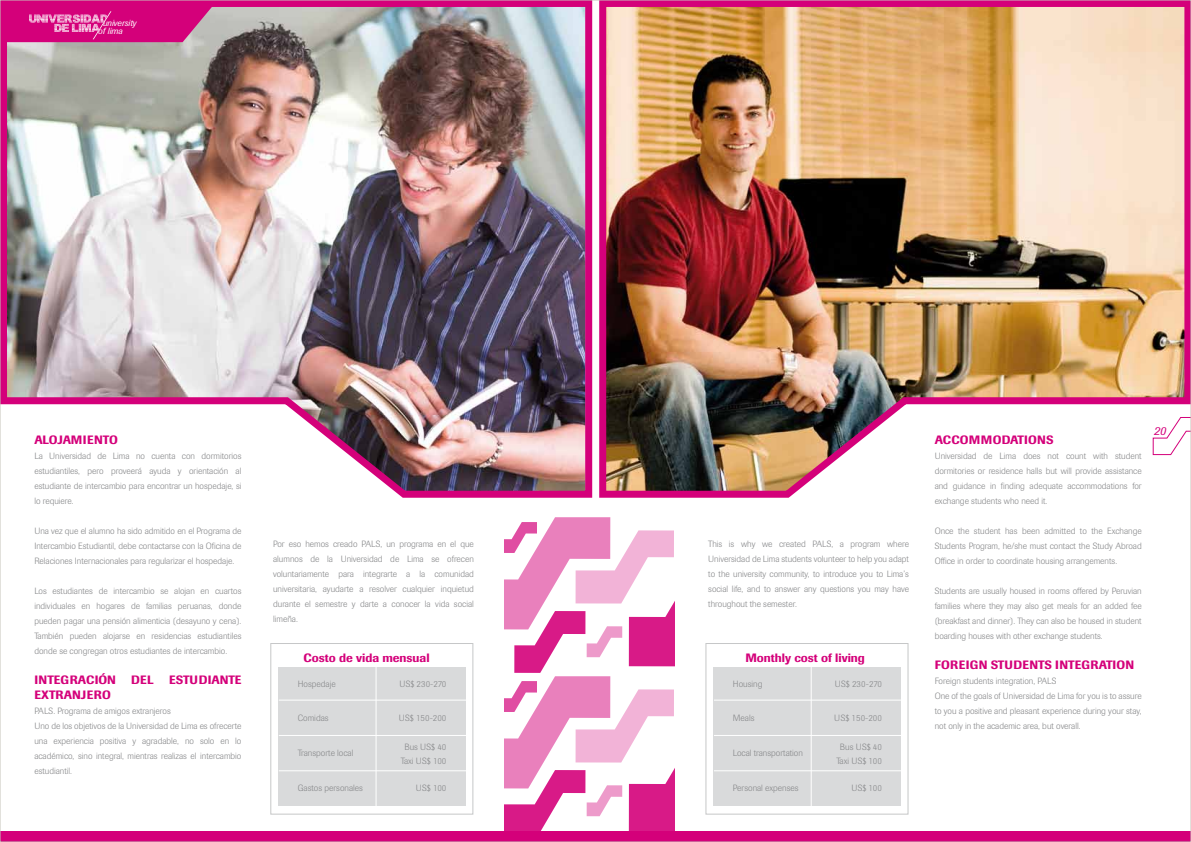
<style>
.page{position:relative;width:1191px;height:842px;background:#fff}
.page>*{position:absolute;margin:0;border:0;box-sizing:border-box;transform-origin:0 0}
.t1{font:500 12px "Imago";color:#d4007a}
.t2{font:500 12px "Imago";letter-spacing:.02em;color:#d4007a}
.t3{font:italic 12px "Imago";color:#d4007a}
.t4{font:300 9px/15px "Imago";color:#87888a;text-align:justify}
.t5{font:italic 8.9px/7.5px "Imago";color:#fff}
</style>
<div class="page">
<svg style="left:504px;top:517px;width:170px;height:314px"></svg>
<div style="left:0;top:831px;width:1191px;height:11px;background:#d4007a"></div>
<img style="left:2px;top:2px;width:591px;height:496px">
<div style="left:270px;top:643px;width:203px;height:172px;border:1px solid #c6c7c8"></div>
<div style="left:279px;top:667px;width:187px;height:139px;background:#d9dadb"></div>
<hr style="left:279px;top:700px;width:192px;height:1px;background:#fff">
<hr style="left:279px;top:735px;width:192px;height:1px;background:#fff">
<hr style="left:279px;top:770px;width:192px;height:1px;background:#fff">
<hr style="left:375px;top:665px;width:1px;height:146px;background:#fff">
<div style="left:705px;top:643px;width:203px;height:172px;border:1px solid #c6c7c8"></div>
<div style="left:714px;top:667px;width:187px;height:139px;background:#d9dadb"></div>
<hr style="left:714px;top:700px;width:192px;height:1px;background:#fff">
<hr style="left:714px;top:735px;width:192px;height:1px;background:#fff">
<hr style="left:714px;top:770px;width:192px;height:1px;background:#fff">
<hr style="left:810px;top:665px;width:1px;height:146px;background:#fff">
<img style="left:599px;top:2px;width:590px;height:496px">
<p class="t5" style="left:98px;top:19px;width:40px;text-indent:5px">university of lima</p>
<h1 class="t1" style="left:34px;top:432px;width:85px">ALOJAMIENTO</h1>
<p class="t4" style="left:34px;top:448px;width:209px">La Universidad de Lima no cuenta con dormitorios estudiantiles, pero proveerá ayuda y orientación al estudiante de intercambio para encontrar un hospedaje, si lo requiere.</p>
<p class="t4" style="left:34px;top:523px;width:209px">Una vez que el alumno ha sido admitido en el Programa de Intercambio Estudiantil, debe contactarse con la Oficina de Relaciones Internacionales para regularizar el hospedaje.</p>
<p class="t4" style="left:34px;top:583px;width:208px">Los estudiantes de intercambio se alojan en cuartos individuales en hogares de familias peruanas, donde pueden pagar una pensión alimenticia (desayuno y cena).<br>También pueden alojarse en residencias estudiantiles donde se congregan otros estudiantes de intercambio.</p>
<h1 class="t1" style="left:34px;top:672px;width:83px">INTEGRACIÓN</h1>
<h1 class="t1" style="left:131px;top:672px;width:24px">DEL</h1>
<h1 class="t1" style="left:169px;top:672px;width:74px">ESTUDIANTE</h1>
<h1 class="t2" style="left:34px;top:687px;width:78px">EXTRANJERO</h1>
<p class="t4" style="left:34px;top:703px;width:208px;text-align:left">PALS. Programa de amigos extranjeros<br>Uno de los objetivos de la Universidad de Lima es ofrecerte una experiencia positiva y agradable, no solo en lo académico, sino integral, mientras realizas el intercambio estudiantil.</p>
<p class="t4" style="left:273px;top:536px;width:202px">Por eso hemos creado PALS, un programa en el que alumnos de la Universidad de Lima se ofrecen voluntariamente para integrarte a la comunidad universitaria, ayudarte a resolver cualquier inquietud durante el semestre y darte a conocer la vida social limeña.</p>
<h1 class="t1" style="left:303px;top:650px;width:127px">Costo de vida mensual</h1>
<p class="t4" style="left:298px;top:676px;width:39px">Hospedaje</p>
<p class="t4" style="left:298px;top:710px;width:32px">Comidas</p>
<p class="t4" style="left:298px;top:745px;width:57px">Transporte local</p>
<p class="t4" style="left:298px;top:780px;width:67px">Gastos personales</p>
<p class="t4" style="left:399px;top:677px;width:49px">US$ 230-270</p>
<p class="t4" style="left:399px;top:711px;width:49px">US$ 150-200</p>
<p class="t4" style="left:401px;top:740px;width:47px;line-height:14px;text-align:center">Bus US$ 40<br>Taxi US$ 100</p>
<p class="t4" style="left:416px;top:781px;width:32px">US$ 100</p>
<p class="t4" style="left:708px;top:536px;width:202px">This is why we created PALS, a program where Universidad de Lima students volunteer to help you adapt to the university community, to introduce you to Lima’s social life, and to answer any questions you may have throughout the semester.</p>
<h1 class="t1" style="left:745px;top:650px;width:121px">Monthly cost of living</h1>
<p class="t4" style="left:733px;top:676px;width:31px">Housing</p>
<p class="t4" style="left:733px;top:710px;width:23px">Meals</p>
<p class="t4" style="left:733px;top:745px;width:71px">Local transportation</p>
<p class="t4" style="left:733px;top:780px;width:67px">Personal expenses</p>
<p class="t4" style="left:835px;top:677px;width:49px">US$ 230-270</p>
<p class="t4" style="left:834px;top:711px;width:49px">US$ 150-200</p>
<p class="t4" style="left:836px;top:740px;width:47px;line-height:14px;text-align:center">Bus US$ 40<br>Taxi US$ 100</p>
<p class="t4" style="left:851px;top:781px;width:32px">US$ 100</p>
<h1 class="t2" style="left:934px;top:432px;width:120px">ACCOMMODATIONS</h1>
<p class="t4" style="left:934px;top:448px;width:209px">Universidad de Lima does not count with student dormitories or residence halls but will provide assistance and guidance in finding adequate accommodations for exchange students who need it.</p>
<p class="t4" style="left:934px;top:523px;width:209px">Once the student has been admitted to the Exchange Students Program, he/she must contact the Study Abroad Office in order to coordinate housing arrangements.</p>
<p class="t4" style="left:934px;top:583px;width:209px">Students are usually housed in rooms offered by Peruvian families where they may also get meals for an added fee (breakfast and dinner). They can also be housed in student boarding houses with other exchange students.</p>
<h1 class="t2" style="left:934px;top:657px;width:201px">FOREIGN STUDENTS INTEGRATION</h1>
<p class="t4" style="left:934px;top:673px;width:208px;text-align:left">Foreign students integration, PALS<br>One of the goals of Universidad de Lima for you is to assure to you a positive and pleasant experience during your stay, not only in the academic area, but overall.</p>
<h1 class="t3" style="left:1153px;top:424px;width:14px">20</h1>
</div>
